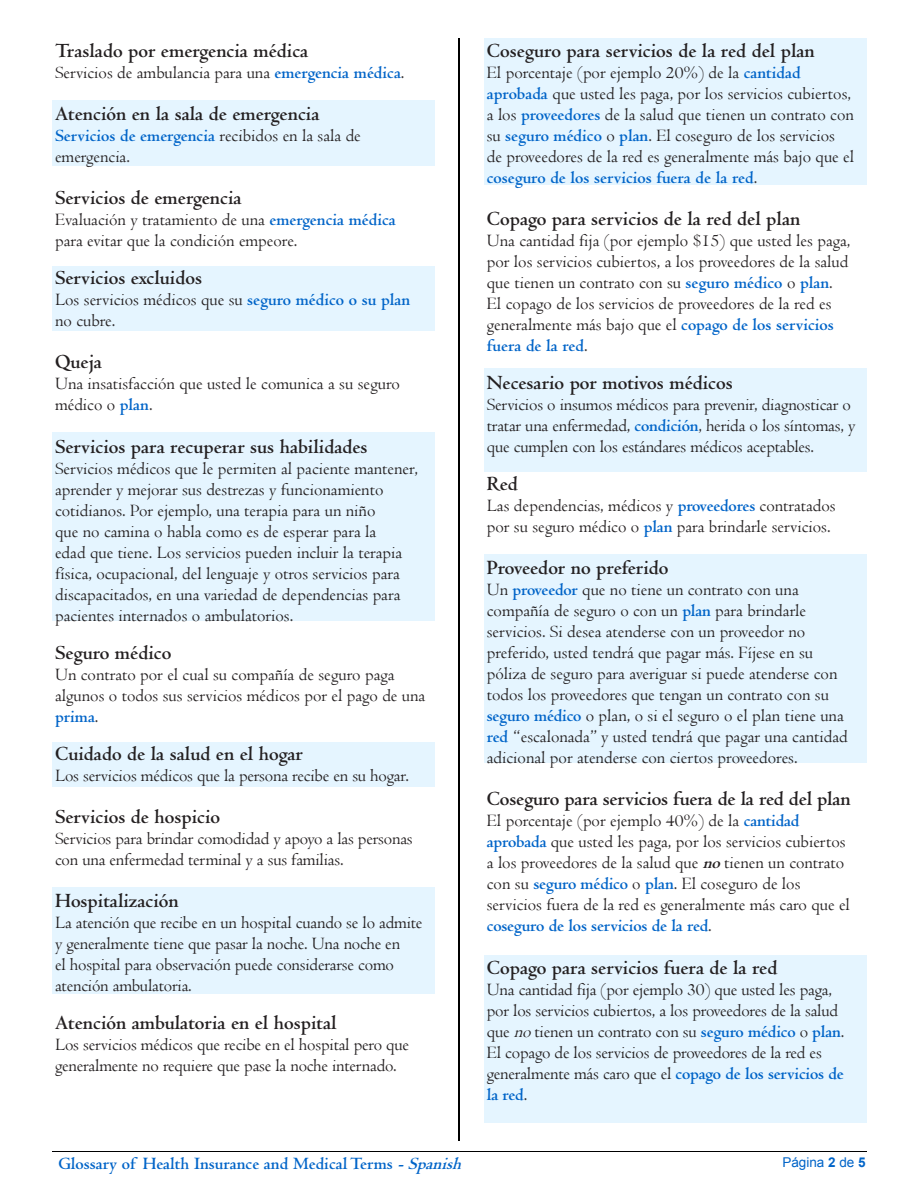
<style>
.page{position:relative;width:918px;height:1188px;background:#fff}
.page>*{position:absolute;margin:0;border:0;box-sizing:border-box;transform-origin:0 0}
.t1{font:700 21px "Centaur";color:#231f20}
.t2{font:18px/21px "Centaur";color:#231f20}
.t3{font:700 18px "Centaur";color:#0064c8}
.t4{font:13.5px "Arial";color:#0064c8}
.s1{font-weight:700;color:#0064c8}
.s2{font-weight:700;font-style:italic}
.s3{font-style:italic}
.s4{font-weight:700}
</style>
<div class="page">
<hr style="left:52px;top:1151px;width:814px;height:1px;background:#000">
<div style="left:52px;top:100px;width:382px;height:24px;background:#e5f5ff"></div>
<div style="left:52px;top:124px;width:382px;height:21px;background:#e5f5ff"></div>
<div style="left:52px;top:145px;width:382px;height:20px;background:#e5f5ff"></div>
<div style="left:52px;top:266px;width:382px;height:24px;background:#e5f5ff"></div>
<div style="left:52px;top:290px;width:382px;height:21px;background:#e5f5ff"></div>
<div style="left:52px;top:311px;width:382px;height:20px;background:#e5f5ff"></div>
<div style="left:52px;top:432px;width:382px;height:24px;background:#e5f5ff"></div>
<div style="left:52px;top:456px;width:382px;height:21px;background:#e5f5ff"></div>
<div style="left:52px;top:477px;width:382px;height:20px;background:#e5f5ff"></div>
<div style="left:52px;top:497px;width:382px;height:21px;background:#e5f5ff"></div>
<div style="left:52px;top:518px;width:382px;height:20px;background:#e5f5ff"></div>
<div style="left:52px;top:538px;width:382px;height:21px;background:#e5f5ff"></div>
<div style="left:52px;top:559px;width:382px;height:20px;background:#e5f5ff"></div>
<div style="left:52px;top:579px;width:382px;height:21px;background:#e5f5ff"></div>
<div style="left:52px;top:600px;width:382px;height:20px;background:#e5f5ff"></div>
<div style="left:52px;top:742px;width:382px;height:24px;background:#e5f5ff"></div>
<div style="left:52px;top:766px;width:382px;height:20px;background:#e5f5ff"></div>
<div style="left:52px;top:887px;width:382px;height:24px;background:#e5f5ff"></div>
<div style="left:52px;top:911px;width:382px;height:21px;background:#e5f5ff"></div>
<div style="left:52px;top:932px;width:382px;height:21px;background:#e5f5ff"></div>
<div style="left:52px;top:953px;width:382px;height:20px;background:#e5f5ff"></div>
<div style="left:52px;top:973px;width:382px;height:21px;background:#e5f5ff"></div>
<div style="left:484px;top:38px;width:382px;height:24px;background:#e5f5ff"></div>
<div style="left:484px;top:62px;width:382px;height:20px;background:#e5f5ff"></div>
<div style="left:484px;top:82px;width:382px;height:21px;background:#e5f5ff"></div>
<div style="left:484px;top:103px;width:382px;height:20px;background:#e5f5ff"></div>
<div style="left:484px;top:123px;width:382px;height:21px;background:#e5f5ff"></div>
<div style="left:484px;top:144px;width:382px;height:20px;background:#e5f5ff"></div>
<div style="left:484px;top:164px;width:382px;height:21px;background:#e5f5ff"></div>
<div style="left:484px;top:368px;width:382px;height:24px;background:#e5f5ff"></div>
<div style="left:484px;top:392px;width:382px;height:20px;background:#e5f5ff"></div>
<div style="left:484px;top:412px;width:382px;height:21px;background:#e5f5ff"></div>
<div style="left:484px;top:433px;width:382px;height:38px;background:#e5f5ff"></div>
<div style="left:484px;top:554px;width:382px;height:24px;background:#e5f5ff"></div>
<div style="left:484px;top:578px;width:382px;height:21px;background:#e5f5ff"></div>
<div style="left:484px;top:599px;width:382px;height:20px;background:#e5f5ff"></div>
<div style="left:484px;top:619px;width:382px;height:21px;background:#e5f5ff"></div>
<div style="left:484px;top:640px;width:382px;height:21px;background:#e5f5ff"></div>
<div style="left:484px;top:661px;width:382px;height:20px;background:#e5f5ff"></div>
<div style="left:484px;top:681px;width:382px;height:21px;background:#e5f5ff"></div>
<div style="left:484px;top:702px;width:382px;height:20px;background:#e5f5ff"></div>
<div style="left:484px;top:722px;width:382px;height:21px;background:#e5f5ff"></div>
<div style="left:484px;top:743px;width:382px;height:20px;background:#e5f5ff"></div>
<div style="left:484px;top:955px;width:382px;height:24px;background:#e5f5ff"></div>
<div style="left:484px;top:979px;width:382px;height:20px;background:#e5f5ff"></div>
<div style="left:484px;top:999px;width:382px;height:21px;background:#e5f5ff"></div>
<div style="left:484px;top:1020px;width:382px;height:20px;background:#e5f5ff"></div>
<div style="left:484px;top:1040px;width:382px;height:21px;background:#e5f5ff"></div>
<div style="left:484px;top:1061px;width:382px;height:20px;background:#e5f5ff"></div>
<div style="left:484px;top:1081px;width:382px;height:21px;background:#e5f5ff"></div>
<div style="left:484px;top:1102px;width:382px;height:20px;background:#e5f5ff"></div>
<hr style="left:459px;top:38px;width:1px;height:1102px;background:#000">
<p class="t1" style="left:55px;top:39px;width:255px">Traslado por emergencia médica</p>
<p class="t2" style="left:55px;top:61px;width:351px">Servicios de ambulancia para una <span class="s1">emergencia médica</span>.</p>
<p class="t1" style="left:55px;top:102px;width:266px">Atención en la sala de emergencia</p>
<p class="t2" style="left:55px;top:125px;width:307px"><span class="s1">Servicios de emergencia</span> recibidos en la sala de emergencia.</p>
<p class="t1" style="left:55px;top:186px;width:188px">Servicios de emergencia</p>
<p class="t2" style="left:55px;top:209px;width:342px">Evaluación y tratamiento de una <span class="s1">emergencia médica </span>para evitar que la condición empeore.</p>
<p class="t1" style="left:55px;top:266px;width:148px">Servicios excluidos</p>
<p class="t2" style="left:55px;top:289px;width:357px">Los servicios médicos que su <span class="s1">seguro médico o su plan </span>no cubre.</p>
<p class="t1" style="left:55px;top:351px;width:49px">Queja</p>
<p class="t2" style="left:55px;top:373px;width:346px">Una insatisfacción que usted le comunica a su seguro médico o <span class="s1">plan</span>.</p>
<p class="t1" style="left:55px;top:435px;width:314px">Servicios para recuperar sus habilidades</p>
<p class="t2" style="left:55px;top:457px;width:364px">Servicios médicos que le permiten al paciente mantener, aprender y mejorar sus destrezas y funcionamiento cotidianos. Por ejemplo, una terapia para un niño<br>que no camina o habla como es de esperar para la<br>edad que tiene. Los servicios pueden incluir la terapia física, ocupacional, del lenguaje y otros servicios para discapacitados, en una variedad de dependencias para pacientes internados o ambulatorios.</p>
<p class="t1" style="left:55px;top:641px;width:118px">Seguro médico</p>
<p class="t2" style="left:55px;top:663px;width:372px">Un contrato por el cual su compañía de seguro paga algunos o todos sus servicios médicos por el pago de una <span class="s1">prima</span>.</p>
<p class="t1" style="left:55px;top:742px;width:249px">Cuidado de la salud en el hogar</p>
<p class="t2" style="left:55px;top:764px;width:355px">Los servicios médicos que la persona recibe en su hogar.</p>
<p class="t1" style="left:55px;top:805px;width:167px">Servicios de hospicio</p>
<p class="t2" style="left:55px;top:828px;width:359px">Servicios para brindar comodidad y apoyo a las personas con una enfermedad terminal y a sus familias.</p>
<p class="t1" style="left:55px;top:889px;width:125px">Hospitalización</p>
<p class="t2" style="left:55px;top:912px;width:369px">La atención que recibe en un hospital cuando se lo admite y generalmente tiene que pasar la noche. Una noche en<br>el hospital para observación puede considerarse como atención ambulatoria.</p>
<p class="t1" style="left:55px;top:1011px;width:283px">Atención ambulatoria en el hospital</p>
<p class="t2" style="left:55px;top:1034px;width:356px">Los servicios médicos que recibe en el hospital pero que generalmente no requiere que pase la noche internado.</p>
<p class="t1" style="left:487px;top:39px;width:330px">Coseguro para servicios de la red del plan</p>
<p class="t2" style="left:487px;top:61px;width:369px">El porcentaje (por ejemplo 20%) de la <span class="s1">cantidad aprobada</span> que usted les paga, por los servicios cubiertos, a los <span class="s1">proveedores</span> de la salud que tienen un contrato con su <span class="s1">seguro médico</span> o <span class="s1">plan</span>. El coseguro de los servicios de proveedores de la red es generalmente más bajo que el <span class="s1">coseguro de los servicios fuera de la red</span>.</p>
<p class="t1" style="left:487px;top:207px;width:315px">Copago para servicios de la red del plan</p>
<p class="t2" style="left:487px;top:230px;width:365px">Una cantidad fija (por ejemplo $15) que usted les paga, por los servicios cubiertos, a los proveedores de la salud que tienen un contrato con su <span class="s1">seguro médico</span> o <span class="s1">plan</span>.<br>El copago de los servicios de proveedores de la red es generalmente más bajo que el <span class="s1">copago de los servicios fuera de la red</span>.</p>
<p class="t1" style="left:487px;top:371px;width:247px">Necesario por motivos médicos</p>
<p class="t2" style="left:487px;top:394px;width:370px">Servicios o insumos médicos para prevenir, diagnosticar o tratar una enfermedad, <span class="s1">condición</span>, herida o los síntomas, y que cumplen con los estándares médicos aceptables.</p>
<p class="t1" style="left:487px;top:472px;width:32px">Red</p>
<p class="t2" style="left:487px;top:495px;width:350px">Las dependencias, médicos y <span class="s1">proveedores</span> contratados por su seguro médico o <span class="s1">plan</span> para brindarle servicios.</p>
<p class="t1" style="left:487px;top:556px;width:183px">Proveedor no preferido</p>
<p class="t2" style="left:487px;top:579px;width:362px">Un <span class="s1">proveedor</span> que no tiene un contrato con una compañía de seguro o con un <span class="s1">plan</span> para brindarle servicios. Si desea atenderse con un proveedor no preferido, usted tendrá que pagar más. Fíjese en su póliza de seguro para averiguar si puede atenderse con todos los proveedores que tengan un contrato con su <span class="s1">seguro médico</span> o plan, o si el seguro o el plan tiene una <span class="s1">red</span> “escalonada” y usted tendrá que pagar una cantidad adicional por atenderse con ciertos proveedores.</p>
<p class="t1" style="left:487px;top:788px;width:365px">Coseguro para servicios fuera de la red del plan</p>
<p class="t2" style="left:487px;top:810px;width:365px">El porcentaje (por ejemplo 40%) de la <span class="s1">cantidad aprobada</span> que usted les paga, por los servicios cubiertos a los proveedores de la salud que <span class="s2">no</span>tienen un contrato con su <span class="s1">seguro médico</span> o <span class="s1">plan</span>. El coseguro de los servicios fuera de la red es generalmente más caro que el <span class="s1">coseguro de los servicios de la red</span>.</p>
<p class="t1" style="left:487px;top:956px;width:292px">Copago para servicios fuera de la red</p>
<p class="t2" style="left:487px;top:978px;width:359px">Una cantidad fija (por ejemplo 30) que usted les paga, por los servicios cubiertos, a los proveedores de la salud que <span class="s3">no</span>tienen un contrato con su <span class="s1">seguro médico</span> o <span class="s1">plan</span>.<br>El copago de los servicios de proveedores de la red es generalmente más caro que el <span class="s1">copago de los servicios de la red</span>.</p>
<p class="t3" style="left:58px;top:1154px;width:409px">Glossary of Health Insurance and Medical Terms <span class="s3">-Spanish</span></p>
<p class="t4" style="left:782px;top:1154px;width:85px">Página <span class="s4">2</span> de <span class="s4">5</span></p>
</div>
